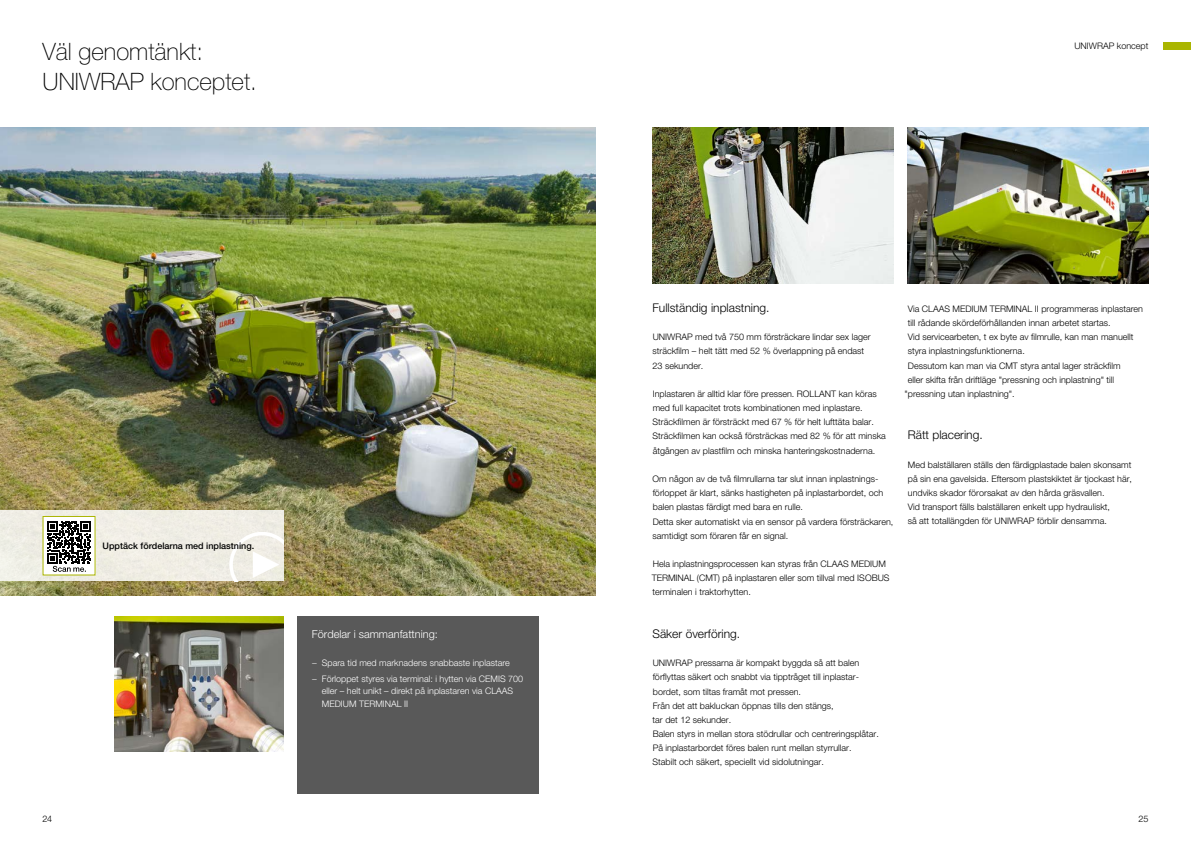
<style>
.page{position:relative;width:1191px;height:842px;background:#fff}
.page>*{position:absolute;margin:0;border:0;box-sizing:border-box;transform-origin:0 0}
.t1{font:100 24px/30px "CLAAS Helvetica Neue";color:#000}
.t2{font:300 12px "CLAAS Helvetica Neue";color:#000}
.t3{font:300 11px "CLAAS Helvetica Neue";color:#fff}
.t4{font:300 9px/14.2px "CLAAS Helvetica Neue";color:#000}
.t5{font:300 9px/15.8px "CLAAS Helvetica Neue";color:#fff}
.t6{font:500 9px "CLAAS Helvetica Neue";color:#000}
</style>
<div class="page">
<div style="left:1162px;top:43px;width:29px;height:7px;background:#aab500"></div>
<img style="left:0;top:128px;width:595px;height:467px">
<img style="left:652px;top:128px;width:241px;height:155px">
<img style="left:907px;top:128px;width:241px;height:155px">
<img style="left:115px;top:617px;width:168px;height:134px">
<div style="left:0;top:510px;width:283px;height:71px;background:#f0eee5"></div>
<div style="left:43px;top:516px;width:52px;height:59px;background:#fff"></div>
<svg style="left:48px;top:521px;width:42px;height:51px"></svg>
<svg style="left:229px;top:532px;width:54px;height:49px"></svg>
<div style="left:298px;top:617px;width:241px;height:177px;background:#595959"></div>
<h1 class="t1" style="left:43px;top:37px;width:216px">Väl genomtänkt:<br>UNIWRAP konceptet.</h1>
<p class="t6" style="left:103px;top:540px;width:153px">Upptäck fördelarna med inplastning.</p>
<p class="t3" style="left:312px;top:627px;width:127px">Fördelar i sammanfattning:</p>
<p class="t5" style="left:312px;top:655px;width:213px">− Spara tid med marknadens snabbaste inplastare<br>− Förloppet styres via terminal: i hytten via CEMIS 700</p>
<p class="t5" style="left:322px;top:685px;width:193px;line-height:12.4px">eller – helt unikt – direkt på inplastaren via CLAAS<br>MEDIUM TERMINAL II</p>
<p class="t4" style="left:1074px;top:39px;width:76px">UNIWRAP koncept</p>
<h2 class="t2" style="left:652px;top:300px;width:118px">Fullständig inplastning.</h2>
<p class="t4" style="left:652px;top:330px;width:220px">UNIWRAP med två 750 mm försträckare lindar sex lager sträckfilm – helt tätt med 52 % överlappning på endast<br>23 sekunder.</p>
<p class="t4" style="left:652px;top:387px;width:235px">Inplastaren är alltid klar före pressen. ROLLANT kan köras med full kapacitet trots kombinationen med inplastare.<br>Sträckfilmen är försträckt med 67 % för helt lufttäta balar.<br>Sträckfilmen kan också försträckas med 82 % för att minska åtgången av plastfilm och minska hanteringskostnaderna.</p>
<p class="t4" style="left:652px;top:472px;width:242px">Om någon av de två filmrullarna tar slut innan inplastnings&shy;förloppet är klart, sänks hastigheten på inplastarbordet, och balen plastas färdigt med bara en rulle.<br>Detta sker automatiskt via en sensor på vardera försträckaren, samtidigt som föraren får en signal.</p>
<p class="t4" style="left:651px;top:557px;width:239px">Hela inplastningsprocessen kan styras från CLAAS MEDIUM<br>TERMINAL (CMT) på inplastaren eller som tillval med ISOBUS terminalen i traktorhytten.</p>
<h2 class="t2" style="left:652px;top:626px;width:89px">Säker överföring.</h2>
<p class="t4" style="left:652px;top:656px;width:228px">UNIWRAP pressarna är kompakt byggda så att balen förflyttas säkert och snabbt via tipptråget till inplastar&shy;bordet, som tiltas framåt mot pressen.<br>Från det att bakluckan öppnas tills den stängs,<br>tar det 12 sekunder.<br>Balen styrs in mellan stora stödrullar och centreringsplåtar.<br>På inplastarbordet föres balen runt mellan styrrullar.<br>Stabilt och säkert, speciellt vid sidolutningar.</p>
<p class="t4" style="left:907px;top:302px;width:237px">Via CLAAS MEDIUM TERMINAL II programmeras inplastaren</p>
<p class="t4" style="left:908px;top:316px;width:204px">till rådande skördeförhållanden innan arbetet startas.</p>
<p class="t4" style="left:907px;top:330px;width:227px">Vid servicearbeten, t ex byte av filmrulle, kan man manuellt</p>
<p class="t4" style="left:907px;top:344px;width:118px">styra inplastningsfunktionerna.</p>
<p class="t4" style="left:908px;top:358px;width:214px">Dessutom kan man via CMT styra antal lager sträckfilm</p>
<p class="t4" style="left:907px;top:373px;width:208px">eller skifta från driftläge "pressning och inplastning" till</p>
<p class="t4" style="left:904px;top:387px;width:112px">"pressning utan inplastning".</p>
<h2 class="t2" style="left:907px;top:427px;width:76px">Rätt placering.</h2>
<p class="t4" style="left:907px;top:458px;width:226px">Med balställaren ställs den färdigplastade balen skonsamt på sin ena gavelsida. Eftersom plastskiktet är tjockast här, undviks skador förorsakat av den hårda gräsvallen.<br>Vid transport fälls balställaren enkelt upp hydrauliskt,<br>så att totallängden för UNIWRAP förblir densamma.</p>
<p class="t4" style="left:43px;top:812px;width:11px">24</p>
<p class="t4" style="left:1138px;top:812px;width:11px">25</p>
</div>
